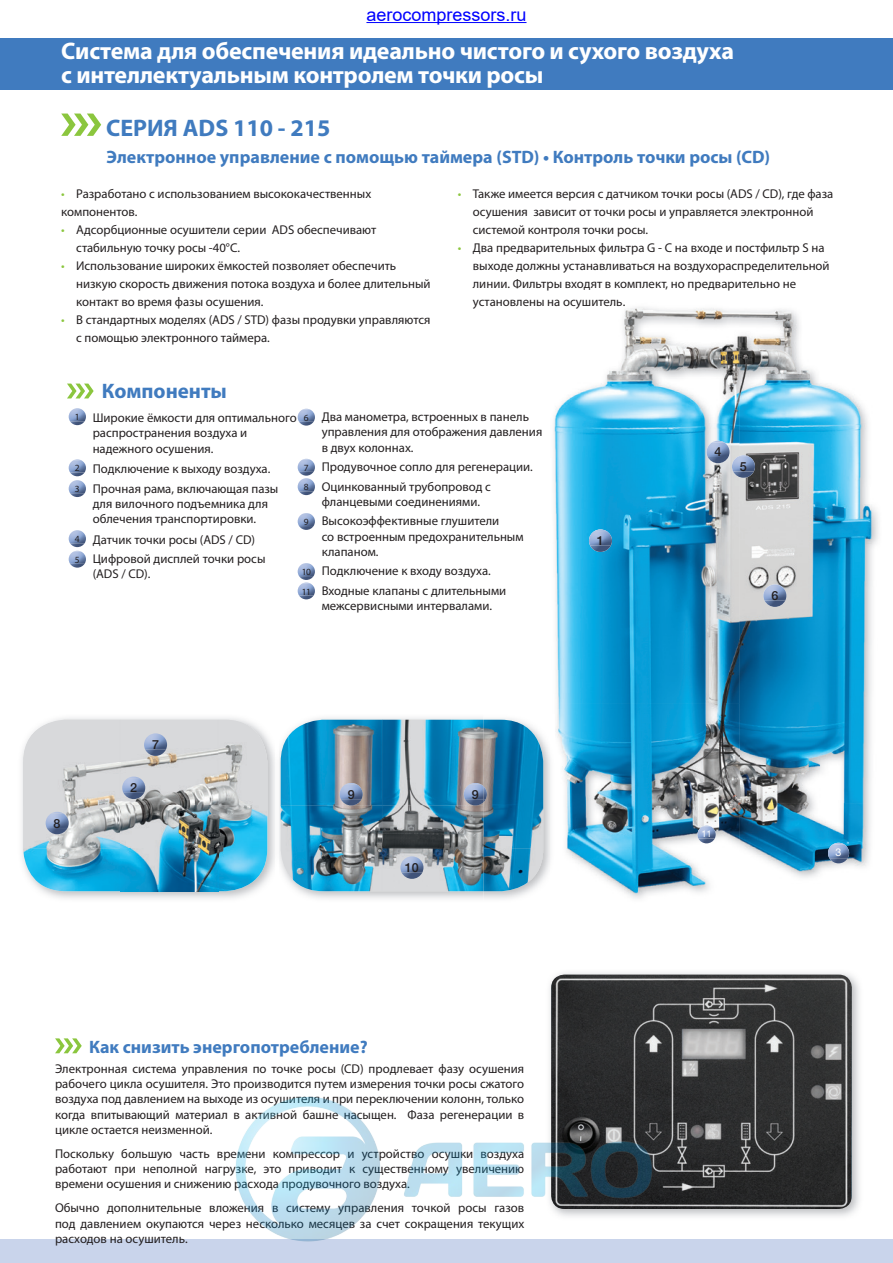
<style>
.page{position:relative;width:893px;height:1263px;background:#fff}
.page>*{position:absolute;margin:0;border:0;box-sizing:border-box;transform-origin:0 0}
.t1{font:700 24px/24px "Myriad Pro";letter-spacing:-.01em;color:#fff}
.t2{font:700 24px "Myriad Pro";color:#407bbf}
.t3{font:700 21px "Myriad Pro";color:#407bbf}
.t4{font:700 18px "Myriad Pro";color:#407bbf}
.t5{font:18px "Arial";color:#00f}
.t6{font:12.75px/15.3px "Myriad Pro";color:#231f20}
.t7{font:500 12.6px "Helvetica Neue LT Std";color:#231f20}
.t8{font:10.8px "Helvetica Neue LT Std";color:#fff}
.t9{font:9.45px "Myriad Pro";color:#231f20}
.t10{font:9.3px "Helvetica Neue LT Std";color:#fff}
.s1{color:#8bc63e}
.s2{font-size:9.45px}
</style>
<div class="page">
<div style="left:0;top:1239px;width:893px;height:24px;background:#c9d4eb"></div>
<hr style="left:0;top:38px;width:2px;height:51px;background:#407bbf">
<div style="left:2px;top:38px;width:891px;height:51px;background:#407bbf"></div>
<img style="left:551px;top:974px;width:301px;height:235px">
<img style="left:279px;top:718px;width:205px;height:181px">
<img style="left:281px;top:720px;width:203px;height:171px">
<svg style="left:345px;top:783px;width:12px;height:1px"></svg>
<img style="left:341px;top:799px;width:20px;height:6px">
<img style="left:340px;top:784px;width:23px;height:15px">
<img style="left:464px;top:784px;width:20px;height:21px">
<svg style="left:406px;top:856px;width:12px;height:2px"></svg>
<img style="left:402px;top:873px;width:20px;height:6px">
<img style="left:400px;top:858px;width:23px;height:15px">
<img style="left:484px;top:718px;width:66px;height:181px">
<svg style="left:469px;top:783px;width:18px;height:19px"></svg>
<img style="left:553px;top:307px;width:326px;height:592px">
<img style="left:550px;top:714px;width:5px;height:185px">
<img style="left:828px;top:844px;width:21px;height:19px">
<svg style="left:702px;top:825px;width:9px;height:2px"></svg>
<img style="left:697px;top:827px;width:19px;height:16px">
<svg style="left:712px;top:441px;width:12px;height:1px"></svg>
<img style="left:708px;top:457px;width:20px;height:6px">
<img style="left:706px;top:442px;width:24px;height:15px">
<svg style="left:737px;top:455px;width:12px;height:2px"></svg>
<img style="left:732px;top:457px;width:23px;height:21px">
<svg style="left:769px;top:584px;width:12px;height:2px"></svg>
<img style="left:765px;top:601px;width:20px;height:6px">
<img style="left:763px;top:586px;width:23px;height:15px">
<svg style="left:594px;top:529px;width:12px;height:2px"></svg>
<img style="left:589px;top:531px;width:23px;height:21px">
<img style="left:22px;top:718px;width:253px;height:181px">
<svg style="left:23px;top:720px;width:244px;height:171px;background:#3badd5"></svg>
<img style="left:23px;top:720px;width:195px;height:128px">
<img style="left:218px;top:720px;width:49px;height:171px">
<img style="left:23px;top:848px;width:23px;height:39px">
<img style="left:121px;top:848px;width:98px;height:43px">
<svg style="left:150px;top:733px;width:12px;height:2px"></svg>
<img style="left:144px;top:735px;width:23px;height:21px">
<svg style="left:128px;top:776px;width:12px;height:2px"></svg>
<img style="left:122px;top:778px;width:23px;height:21px">
<svg style="left:51px;top:812px;width:12px;height:1px"></svg>
<img style="left:47px;top:828px;width:20px;height:6px">
<img style="left:46px;top:813px;width:23px;height:15px">
<svg style="left:61px;top:114px;width:40px;height:22px"></svg>
<img style="left:69px;top:409px;width:17px;height:16px">
<img style="left:69px;top:460px;width:17px;height:16px">
<img style="left:69px;top:481px;width:17px;height:16px">
<img style="left:69px;top:531px;width:17px;height:16px">
<img style="left:69px;top:551px;width:17px;height:17px">
<svg style="left:67px;top:384px;width:27px;height:14px"></svg>
<svg style="left:55px;top:1038px;width:27px;height:15px"></svg>
<img style="left:298px;top:409px;width:17px;height:17px">
<img style="left:298px;top:460px;width:17px;height:16px">
<img style="left:298px;top:479px;width:17px;height:16px">
<img style="left:298px;top:514px;width:17px;height:16px">
<img style="left:298px;top:564px;width:17px;height:16px">
<img style="left:298px;top:583px;width:17px;height:16px">
<hr style="left:366px;top:22px;width:160px;height:1px;background:#00f">
<img style="left:235px;top:1080px;width:435px;height:162px">
<h3 class="t5" style="left:366px;top:2px;width:162px">aerocompressors.ru</h3>
<h1 class="t1" style="left:61px;top:39px;width:674px">Система для обеспечения идеально чистого и сухого воздуха с интеллектуальным контролем точки росы</h1>
<h1 class="t2" style="left:106px;top:112px;width:226px">СЕРИЯ ADS 110 - 215</h1>
<h3 class="t4" style="left:107px;top:145px;width:665px">Электронное управление с помощью таймера (STD) • Контроль точки росы (CD)</h3>
<p class="t6" style="left:61px;top:185px;width:312px;line-height:18px"><span class="s1">•</span> Разработано с использованием высококачественных компонентов.</p>
<p class="t6" style="left:76px;top:221px;width:302px;line-height:18px;text-indent:-15px"><span class="s1">•</span> Адсорбционные осушители серии ADS обеспечивают стабильную точку росы -40°C.</p>
<p class="t6" style="left:76px;top:257px;width:356px;line-height:18px;text-indent:-15px"><span class="s1">•</span> Использование широких ёмкостей позволяет обеспечить низкую скорость движения потока воздуха и более длительный контакт во время фазы осушения.</p>
<p class="t6" style="left:76px;top:311px;width:356px;line-height:18px;text-indent:-15px"><span class="s1">•</span> В стандартных моделях (ADS / STD) фазы продувки управляются с помощью электронного таймера.</p>
<p class="t6" style="left:473px;top:185px;width:362px;line-height:18px;text-indent:-15px"><span class="s1">•</span> Также имеется версия с датчиком точки росы (ADS / CD), где фаза осушения зависит от точки росы и управляется электронной системой контроля точки росы.</p>
<p class="t6" style="left:473px;top:239px;width:358px;line-height:18px;text-indent:-15px"><span class="s1">•</span> Два предварительных фильтра G - C на входе и постфильтр S на выходе должны устанавливаться на воздухораспределительной линии. Фильтры входят в комплект, но предварительно не установлены на осушитель.</p>
<h2 class="t3" style="left:102px;top:378px;width:127px">Компоненты</h2>
<p class="t6" style="left:322px;top:409px;width:222px;text-indent:-18px"><span class="s2">6</span> Два манометра, встроенных в панель управления для отображения давления в двух колоннах.</p>
<p class="t6" style="left:304px;top:457px;width:231px;line-height:19.5px"><span class="s2">7</span> Продувочное сопло для регенерации.<br><span class="s2">8</span> Оцинкованный трубопровод с</p>
<p class="t6" style="left:304px;top:492px;width:197px;line-height:19.5px;text-align:center">фланцевыми соединениями.<br><span class="s2">9</span> Высокоэффективные глушители</p>
<p class="t6" style="left:322px;top:528px;width:203px">со встроенным предохранительным клапаном.</p>
<p class="t6" style="left:302px;top:561px;width:206px;line-height:19.5px"><span class="s2">10</span> Подключение к входу воздуха.<br><span class="s2">11</span> Входные клапаны с длительными</p>
<p class="t6" style="left:322px;top:598px;width:172px">межсервисными интервалами.</p>
<p class="t6" style="left:93px;top:410px;width:206px;text-indent:-18px"><span class="s2">1</span> Широкие ёмкости для оптимального распространения воздуха и надежного осушения.</p>
<p class="t6" style="left:75px;top:459px;width:205px;line-height:19.5px"><span class="s2">2</span> Подключение к выходу воздуха.<br><span class="s2">3</span> Прочная рама, включающая пазы</p>
<p class="t6" style="left:93px;top:496px;width:177px">для вилочного подъемника для облечения транспортировки.</p>
<p class="t9" style="left:75px;top:533px;width:6px">4</p>
<p class="t6" style="left:75px;top:529px;width:192px;line-height:19.5px;text-align:center">Датчик точки росы (ADS / CD)<br><span class="s2">5</span> Цифровой дисплей точки росы</p>
<p class="t6" style="left:93px;top:566px;width:59px">(ADS / CD).</p>
<p class="t7" style="left:54px;top:815px;width:9px">8</p>
<p class="t7" style="left:130px;top:780px;width:9px">2</p>
<p class="t7" style="left:152px;top:737px;width:9px">7</p>
<p class="t7" style="left:348px;top:787px;width:9px">9</p>
<p class="t7" style="left:472px;top:787px;width:9px">9</p>
<p class="t7" style="left:405px;top:860px;width:16px">10</p>
<p class="t7" style="left:597px;top:533px;width:9px">1</p>
<h3 class="t4" style="left:89px;top:1035px;width:280px">Как снизить энергопотребление?</h3>
<p class="t6" style="left:55px;top:1061px;width:471px;text-align:justify">Электронная система управления по точке росы (CD) продлевает фазу осушения рабочего цикла осушителя. Это производится путем измерения точки росы сжатого воздуха под давлением на выходе из осушителя и при переключении колонн, только когда впитывающий материал в активной башне насыщен. Фаза регенерации в цикле остается неизменной.</p>
<p class="t6" style="left:55px;top:1146px;width:471px;text-align:justify">Поскольку большую часть времени компрессор и устройство осушки воздуха работают при неполной нагрузке, это приводит к существенному увеличению времени осушения и снижению расхода продувочного воздуха.</p>
<p class="t6" style="left:55px;top:1200px;width:471px;text-align:justify">Обычно дополнительные вложения в систему управления точкой росы газов под давлением окупаются через несколько месяцев за счет сокращения текущих расходов на осушитель.</p>
<p class="t7" style="left:715px;top:444px;width:9px">4</p>
<p class="t7" style="left:740px;top:459px;width:9px">5</p>
<p class="t7" style="left:771px;top:588px;width:9px">6</p>
<p class="t10" style="left:701px;top:828px;width:12px">11</p>
<p class="t8" style="left:835px;top:845px;width:7px">3</p>
</div>
